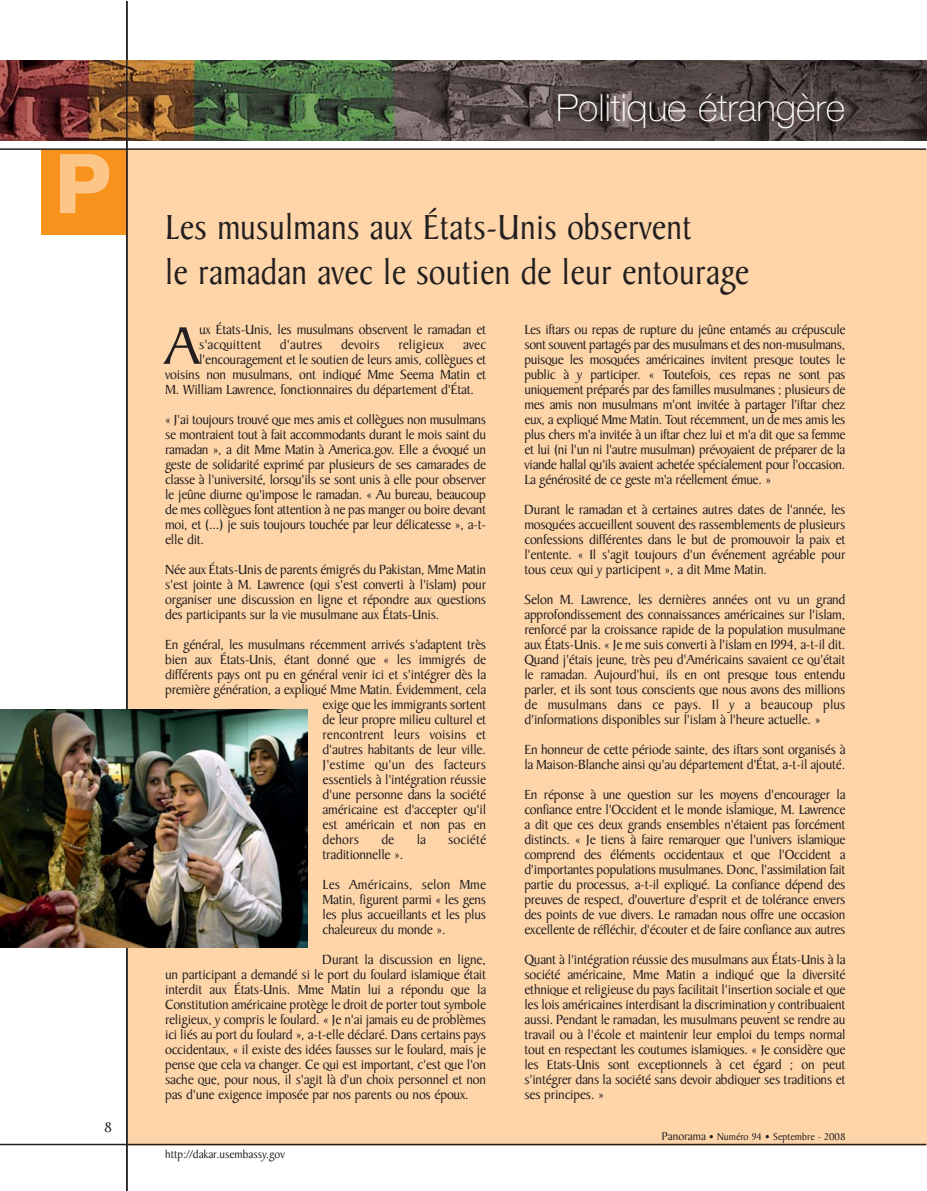
<style>
.page{position:relative;width:927px;height:1191px;background:#fff}
.page>*{position:absolute;margin:0;border:0;box-sizing:border-box;transform-origin:0 0}
.t1{font:800 82.5px "Helvetica Neue";color:#fdc689}
.t2{font:57px "Baker Signet";color:#231f20}
.t3{font:37.5px/45px "Baker Signet";letter-spacing:.01em;color:#231f20;scale:.9 1}
.t4{font:100 37.5px "Helvetica Neue";color:#fff}
.t5{font:15px "Baker Signet";color:#231f20}
.t6{font:14.25px/15px "Baker Signet";letter-spacing:-.015em;color:#231f20;text-align:justify}
.t7{font:14.25px/30px "Baker Signet";letter-spacing:.005em;color:#231f20}
.t8{font:12px "Baker Signet";color:#231f20}
.t9{font:10.5px "Baker Signet";color:#231f20}
.s1{font-size:12px}
</style>
<div class="page">
<div style="left:127px;top:150px;width:799px;height:995px;background:#fed5a9"></div>
<div style="left:41px;top:150px;width:85px;height:85px;background:#f7931d"></div>
<img style="left:0;top:61px;width:926px;height:80px">
<hr style="left:0;top:1143px;width:926px;height:2px;background:#231f20">
<hr style="left:0;top:148px;width:926px;height:2px;background:#231f20">
<hr style="left:126px;top:1px;width:2px;height:1190px;background:#231f20">
<img style="left:0;top:709px;width:308px;height:238px">
<h1 class="t1" style="left:55px;top:154px;width:58px">P</h1>
<p class="t5" style="left:104px;top:1121px;width:9px">8</p>
<h3 class="t4" style="left:556px;top:94px;width:291px">Politique étrangère</h3>
<h3 class="t3" style="left:165px;top:209px;width:651px">Les musulmans aux États-Unis observent<br>le ramadan avec le soutien de leur entourage</h3>
<h2 class="t2" style="left:165px;top:324px;width:36px">A</h2>
<p class="t6" style="left:199px;top:323px;width:289px">ux États-Unis, les musulmans observent le ramadan et s'acquittent</p>
<p class="t6" style="left:524px;top:323px;width:323px">Les iftars ou repas de rupture du jeûne entamés au crépuscule sont souvent partagés par des musulmans et des non-musulmans, puisque les mosquées américaines invitent presque toutes le public à y participer. « Toutefois, ces repas ne sont pas uniquement préparés par des familles musulmanes ; plusieurs de mes amis non musulmans m'ont invitée à partager l'iftar chez eux, a expliqué Mme Matin. Tout récemment, un de mes amis les plus chers m'a invitée à un iftar chez lui et m'a dit que sa femme et lui (ni l'un ni l'autre musulman) prévoyaient de préparer de la viande hallal qu'ils avaient achetée spécialement pour l'occasion.<br>La générosité de ce geste m'a réellement émue. »</p>
<p class="t6" style="left:524px;top:503px;width:323px">Durant le ramadan et à certaines autres dates de l'année, les mosquées accueillent souvent des rassemblements de plusieurs confessions différentes dans le but de promouvoir la paix et l'entente. « Il s'agit toujours d'un événement agréable pour tous ceux qui y participent », a dit Mme Matin.</p>
<p class="t6" style="left:524px;top:593px;width:323px">Selon M. Lawrence, les dernières années ont vu un grand approfondissement des connaissances américaines sur l'islam, renforcé par la croissance rapide de la population musulmane aux États-Unis. « Je me suis converti à l'islam en 1994, a-t-il dit.<br>Quand j'étais jeune, très peu d'Américains savaient ce qu'était le ramadan. Aujourd'hui, ils en ont presque tous entendu parler, et ils sont tous conscients que nous avons des millions de musulmans dans ce pays. Il y a beaucoup plus d'informations disponibles sur l'islam à l'heure actuelle. »</p>
<p class="t6" style="left:524px;top:743px;width:323px">En honneur de cette période sainte, des iftars sont organisés à la Maison-Blanche ainsi qu'au département d'État, a-t-il ajouté.</p>
<p class="t6" style="left:524px;top:788px;width:323px">En réponse à une question sur les moyens d'encourager la confiance entre l'Occident et le monde islamique, M. Lawrence a dit que ces deux grands ensembles n'étaient pas forcément distincts. « Je tiens à faire remarquer que l'univers islamique comprend des éléments occidentaux et que l'Occident a d'importantes populations musulmanes. Donc, l'assimilation fait partie du processus, a-t-il expliqué. La confiance dépend des preuves de respect, d'ouverture d'esprit et de tolérance envers des points de vue divers. Le ramadan nous offre une occasion excellente de réfléchir, d'écouter et de faire confiance aux autres</p>
<p class="t6" style="left:524px;top:953px;width:323px">Quant à l'intégration réussie des musulmans aux États-Unis à la société américaine, Mme Matin a indiqué que la diversité ethnique et religieuse du pays facilitait l'insertion sociale et que les lois américaines interdisant la discrimination y contribuaient aussi. Pendant le ramadan, les musulmans peuvent se rendre au travail ou à l'école et maintenir leur emploi du temps normal tout en respectant les coutumes islamiques. « Je considère que les Etats-Unis sont exceptionnels à cet égard ; on peut s'intégrer dans la société sans devoir abdiquer ses traditions et ses principes. »</p>
<p class="t6" style="left:280px;top:338px;width:44px">d'autres</p>
<p class="t7" style="left:341px;top:331px;width:40px">devoirs</p>
<p class="t7" style="left:398px;top:331px;width:48px">religieux</p>
<p class="t6" style="left:463px;top:338px;width:25px">avec</p>
<p class="t6" style="left:199px;top:353px;width:289px">l'encouragement et le soutien de leurs amis, collègues et</p>
<p class="t6" style="left:165px;top:368px;width:323px">voisins non musulmans, ont indiqué Mme Seema Matin et</p>
<p class="t6" style="left:165px;top:383px;width:310px">M. William Lawrence, fonctionnaires du département d'État.</p>
<p class="t6" style="left:165px;top:413px;width:323px">« J'ai toujours trouvé que mes amis et collègues non musulmans se montraient tout à fait accommodants durant le mois saint du ramadan », a dit Mme Matin à America.gov. Elle a évoqué un geste de solidarité exprimé par plusieurs de ses camarades de classe à l'université, lorsqu'ils se sont unis à elle pour observer le jeûne diurne qu'impose le ramadan. « Au bureau, beaucoup de mes collègues font attention à ne pas manger ou boire devant moi, et (...) je suis toujours touchée par leur délicatesse », a-t&shy;elle dit.</p>
<p class="t6" style="left:165px;top:563px;width:323px">Née aux États-Unis de parents émigrés du Pakistan, Mme Matin s'est jointe à M. Lawrence (qui s'est converti à l'islam) pour organiser une discussion en ligne et répondre aux questions des participants sur la vie musulmane aux États-Unis.</p>
<p class="t6" style="left:165px;top:638px;width:323px">En général, les musulmans récemment arrivés s'adaptent très</p>
<p class="t6" style="left:165px;top:653px;width:323px">bien aux États-Unis, étant donné que « les immigrés de</p>
<p class="t6" style="left:165px;top:668px;width:323px">différents pays ont pu en général venir ici et s'intégrer dès la</p>
<p class="t6" style="left:165px;top:683px;width:323px">première génération, a expliqué Mme Matin. Évidemment, cela</p>
<p class="t6" style="left:323px;top:698px;width:165px">exige que les immigrants sortent</p>
<p class="t6" style="left:323px;top:713px;width:165px">de leur propre milieu culturel et</p>
<p class="t7" style="left:323px;top:721px;width:165px">rencontrent leurs voisins et</p>
<p class="t6" style="left:323px;top:743px;width:165px">d'autres habitants de leur ville.</p>
<p class="t7" style="left:323px;top:751px;width:165px">J'estime qu'un des facteurs</p>
<p class="t6" style="left:323px;top:773px;width:165px">essentiels à l'intégration réussie</p>
<p class="t6" style="left:323px;top:788px;width:165px">d'une personne dans la société</p>
<p class="t6" style="left:323px;top:803px;width:165px">américaine est d'accepter qu'il</p>
<p class="t6" style="left:323px;top:818px;width:165px">est américain et non pas en</p>
<p class="t6" style="left:323px;top:833px;width:38px">dehors</p>
<p class="t6" style="left:381px;top:833px;width:14px">de</p>
<p class="t6" style="left:417px;top:833px;width:11px">la</p>
<p class="t7" style="left:448px;top:826px;width:39px">société</p>
<p class="t7" style="left:323px;top:841px;width:165px">traditionnelle ».<br>Les Américains, selon Mme</p>
<p class="t6" style="left:323px;top:893px;width:165px">Matin, figurent parmi « les gens les plus accueillants et les plus chaleureux du monde ».</p>
<p class="t6" style="left:165px;top:953px;width:323px;text-indent:157px">Durant la discussion en ligne, un participant a demandé si le port du foulard islamique était interdit aux États-Unis. Mme Matin lui a répondu que la Constitution américaine protège le droit de porter tout symbole religieux, y compris le foulard. « Je n'ai jamais eu de problèmes ici liés au port du foulard », a-t-elle déclaré. Dans certains pays occidentaux, « il existe des idées fausses sur le foulard, mais je pense que cela va changer. Ce qui est important, c'est que l'on sache que, pour nous, il s'agit là d'un choix personnel et non pas d'une exigence imposée par nos parents ou nos époux.</p>
<p class="t8" style="left:165px;top:1149px;width:121px">http://dakar.usembassy.gov</p>
<p class="t9" style="left:662px;top:1132px;width:185px"><span class="s1">Panorama</span> • Numéro 94 • Septembre - 2008</p>
</div>
